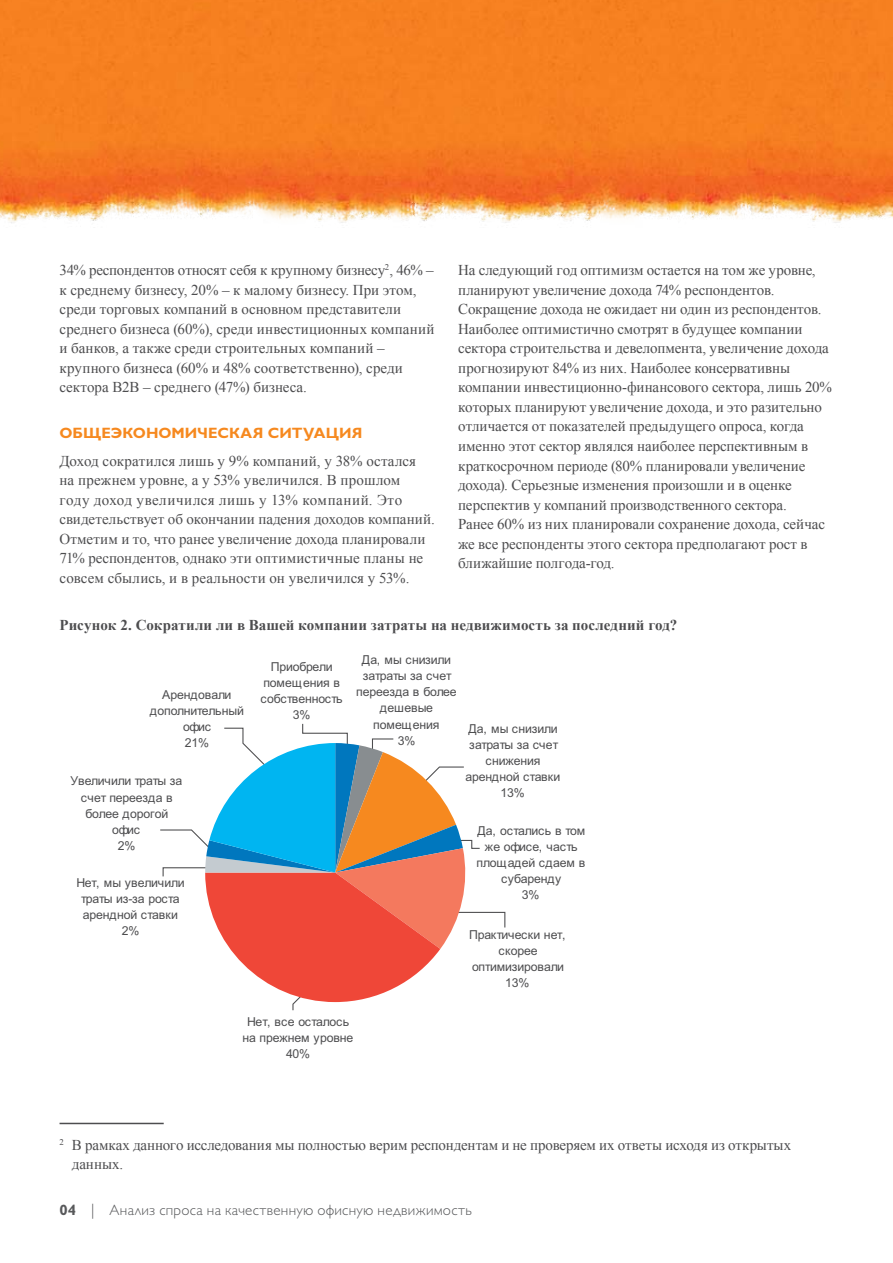
<style>
.page{position:relative;width:893px;height:1263px;background:#fff}
.page>*{position:absolute;margin:0;border:0;box-sizing:border-box;transform-origin:0 0}
.t1{font:15px/19.5px "Times New Roman";color:#4d4d4f}
.t2{font:700 15px "Times New Roman";letter-spacing:.01em;color:#4d4d4f}
.t3{font:300 15px "Gill Sans Cyr";letter-spacing:.02em;color:#58595b}
.t4{font:700 15px "Gill Sans Cyr";color:#f6891f}
.t5{font:12.3px/16px "Arial";letter-spacing:-.015em;color:#4d4d4f;text-align:center}
.s1{font-family:"Gill Sans Std";font-weight:700}
.s2{font-family:"Gill Sans Std"}
</style>
<div class="page">
<img style="left:0;top:0;width:893px;height:223px">
<svg style="left:160px;top:723px;width:346px;height:288px"></svg>
<svg style="left:205px;top:743px;width:265px;height:259px"></svg>
<hr style="left:60px;top:1123px;width:104px;height:1px;background:#4d4d4f">
<p class="t1" style="left:60px;top:260px;width:376px">34% респондентов относят себя к крупному бизнесу<sup>2</sup>, 46% – к среднему бизнесу, 20% – к малому бизнесу. При этом, среди торговых компаний в основном представители среднего бизнеса (60%), среди инвестиционных компаний и банков, а также среди строительных компаний – крупного бизнеса (60% и 48% соответственно), среди сектора B2B – среднего (47%) бизнеса.</p>
<p class="t4" style="left:60px;top:424px;width:304px">Общеэкономическая ситуация</p>
<p class="t1" style="left:60px;top:450px;width:377px">Доход сократился лишь у 9% компаний, у 38% остался<br>на прежнем уровне, а у 53% увеличился. В прошлом<br>году доход увеличился лишь у 13% компаний. Это свидетельствует об окончании падения доходов компаний.<br>Отметим и то, что ранее увеличение дохода планировали 71% респондентов, однако эти оптимистичные планы не совсем сбылись, и в реальности он увеличился у 53%.</p>
<p class="t1" style="left:458px;top:260px;width:375px">На следующий год оптимизм остается на том же уровне, планируют увеличение дохода 74% респондентов.<br>Сокращение дохода не ожидает ни один из респондентов.<br>Наиболее оптимистично смотрят в будущее компании сектора строительства и девелопмента, увеличение дохода прогнозируют 84% из них. Наиболее консервативны компании инвестиционно-финансового сектора, лишь 20% которых планируют увеличение дохода, и это разительно отличается от показателей предыдущего опроса, когда именно этот сектор являлся наиболее перспективным в краткосрочном периоде (80% планировали увеличение дохода). Серьезные изменения произошли и в оценке перспектив у компаний производственного сектора.<br>Ранее 60% из них планировали сохранение дохода, сейчас же все респонденты этого сектора предполагают рост в ближайшие полгода-год.</p>
<p class="t2" style="left:59px;top:614px;width:619px">Рисунок 2. Сократили ли в Вашей компании затраты на недвижимость за последний год?</p>
<p class="t5" style="left:150px;top:686px;width:96px">Арендовали дополнительный офис<br>21%</p>
<p class="t5" style="left:71px;top:773px;width:113px">Увеличили траты за счет переезда в более дорогой офис<br>2%</p>
<p class="t5" style="left:76px;top:875px;width:110px">Нет, мы увеличили траты из-за роста арендной ставки<br>2%</p>
<p class="t5" style="left:260px;top:659px;width:84px">Приобрели помещения в собственность<br>3%</p>
<p class="t5" style="left:356px;top:652px;width:102px">Да, мы снизили затраты за счет переезда в более дешевые помещения<br>3%</p>
<p class="t5" style="left:465px;top:720px;width:96px">Да, мы снизили затраты за счет снижения арендной ставки<br>13%</p>
<p class="t5" style="left:476px;top:822px;width:110px">Да, остались в том же офисе, часть площадей сдаем в субаренду<br>3%</p>
<p class="t5" style="left:469px;top:927px;width:98px">Практически нет, скорее оптимизировали<br>13%</p>
<p class="t5" style="left:242px;top:1013px;width:112px">Нет, все осталось на прежнем уровне<br>40%</p>
<p class="t1" style="left:72px;top:1135px;width:721px;text-indent:-12px"><sup>2</sup> В рамках данного исследования мы полностью верим респондентам и не проверяем их ответы исходя из открытых данных.</p>
<p class="t3" style="left:60px;top:1201px;width:414px"><span class="s1">04</span> <span class="s2">|</span> Анализ спроса на качественную офисную недвижимость</p>
</div>
